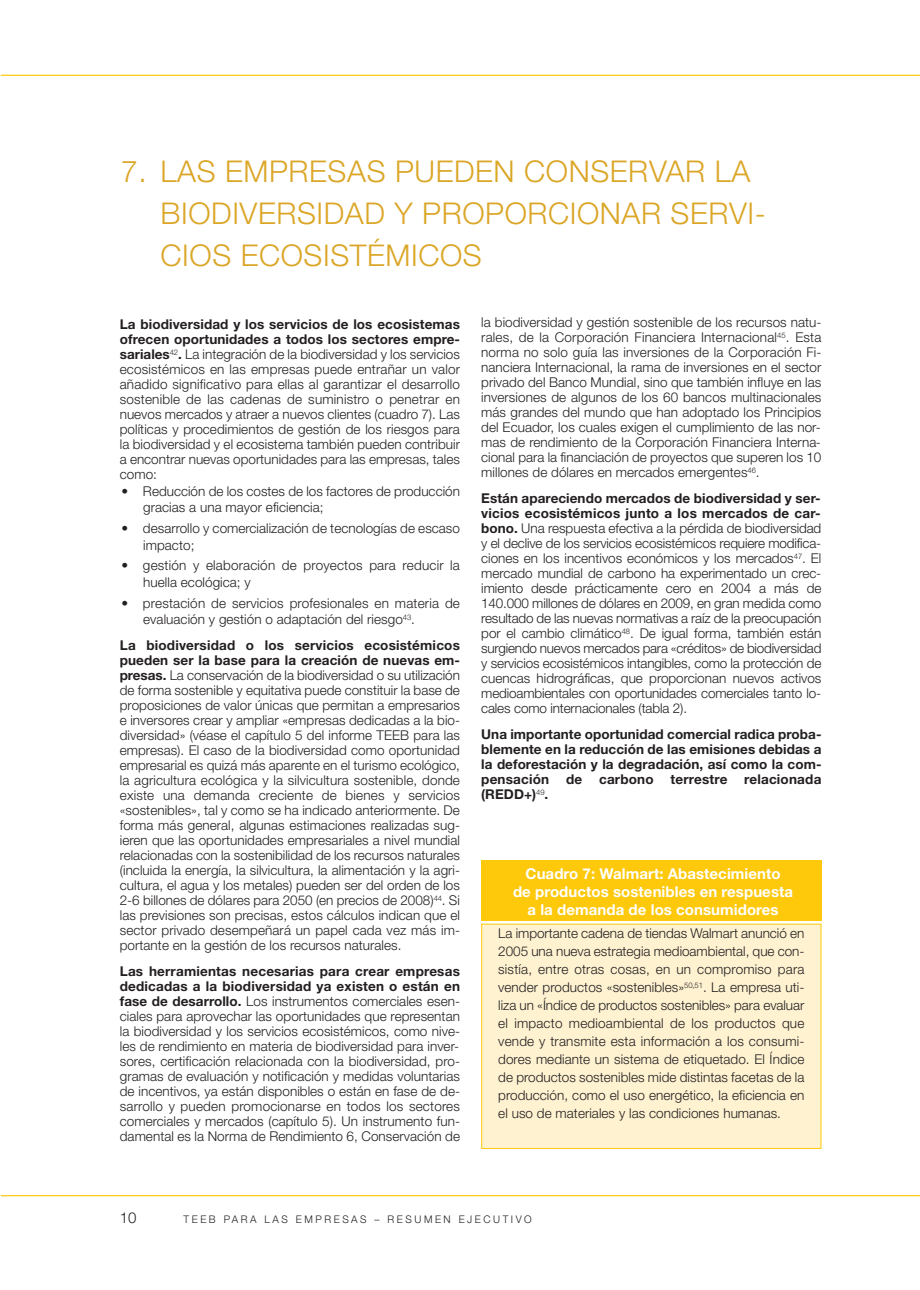
<style>
.page{position:relative;width:920px;height:1290px;background:#fff}
.page>*{position:absolute;margin:0;border:0;box-sizing:border-box;transform-origin:0 0}
.t1{font:300 30px/42px "Helvetica Neue";letter-spacing:.02em;color:#dba626}
.t2{font:700 15px/18px "Helvetica Neue";letter-spacing:.005em;color:#fff;text-align:center}
.t3{font:300 15px "Helvetica Neue";color:#231f20}
.t4{font:300 13.5px/15px "Helvetica Neue";letter-spacing:.005em;color:#231f20;text-align:justify}
.t5{font:700 13.5px/15px "Helvetica Neue";letter-spacing:.015em;color:#231f20;text-align:justify}
.t6{font:300 10.5px "Helvetica Neue";letter-spacing:.25em;color:#231f20}
.s1{font-weight:700}
</style>
<div class="page">
<hr style="left:1px;top:75px;width:919px;height:1px;background:#fec80b">
<hr style="left:1px;top:1195px;width:919px;height:1px;background:#fec80b">
<div style="left:482px;top:924px;width:338px;height:224px;background:#fef2d1"></div>
<div style="left:481px;top:924px;width:340px;height:225px;border:1px solid #fec80b"></div>
<div style="left:481px;top:860px;width:340px;height:61px;background:#fec80b"></div>
<h1 class="t1" style="left:161px;top:153px;width:607px;text-indent:-39px">7. LAS EMPRESAS PUEDEN CONSERVAR LA<br>BIODIVERSIDAD Y PROPORCIONAR SERVI-<br>CIOS ECOSISTÉMICOS</h1>
<p class="t4" style="left:120px;top:318px;width:342px"><span class="s1">La biodiversidad y los servicios de los ecosistemas ofrecen oportunidades a todos los sectores empre&shy;sariales</span><sup>42</sup><span class="s1">.</span> La integración de la biodiversidad y los servicios ecosistémicos en las empresas puede entrañar un valor añadido significativo para ellas al garantizar el desarrollo sostenible de las cadenas de suministro o penetrar en nuevos mercados y atraer a nuevos clientes (cuadro 7). Las políticas y procedimientos de gestión de los riesgos para la biodiversidad y el ecosistema también pueden contribuir a encontrar nuevas oportunidades para las empresas, tales como:</p>
<p class="t4" style="left:143px;top:484px;width:318px;line-height:16.5px;text-indent:-22px">• Reducción de los costes de los factores de producción gracias a una mayor eficiencia;</p>
<p class="t4" style="left:143px;top:521px;width:318px;line-height:16.5px;text-indent:-22px">• desarrollo y comercialización de tecnologías de escaso impacto;</p>
<p class="t4" style="left:143px;top:559px;width:318px;line-height:16.5px;text-indent:-22px">• gestión y elaboración de proyectos para reducir la huella ecológica; y</p>
<p class="t4" style="left:143px;top:596px;width:318px;line-height:16.5px;text-indent:-22px">• prestación de servicios profesionales en materia de evaluación y gestión o adaptación del riesgo<sup>43</sup>.</p>
<p class="t4" style="left:120px;top:639px;width:342px"><span class="s1">La biodiversidad o los servicios ecosistémicos pueden ser la base para la creación de nuevas em&shy;presas.</span> La conservación de la biodiversidad o su utilización de forma sostenible y equitativa puede constituir la base de proposiciones de valor únicas que permitan a empresarios e inversores crear y ampliar «empresas dedicadas a la bio&shy;diversidad» (véase el capítulo 5 del informe TEEB para las empresas). El caso de la biodiversidad como oportunidad empresarial es quizá más aparente en el turismo ecológico, la agricultura ecológica y la silvicultura sostenible, donde existe una demanda creciente de bienes y servicios «sostenibles», tal y como se ha indicado anteriormente. De forma más general, algunas estimaciones realizadas sug&shy;ieren que las oportunidades empresariales a nivel mundial relacionadas con la sostenibilidad de los recursos naturales (incluida la energía, la silvicultura, la alimentación y la agri&shy;cultura, el agua y los metales) pueden ser del orden de los 2-6 billones de dólares para 2050 (en precios de 2008)<sup>44</sup>. Si las previsiones son precisas, estos cálculos indican que el sector privado desempeñará un papel cada vez más im&shy;portante en la gestión de los recursos naturales.</p>
<p class="t4" style="left:120px;top:964px;width:342px"><span class="s1">Las herramientas necesarias para crear empresas dedicadas a la biodiversidad ya existen o están en fase de desarrollo.</span> Los instrumentos comerciales esen&shy;ciales para aprovechar las oportunidades que representan la biodiversidad y los servicios ecosistémicos, como nive&shy;les de rendimiento en materia de biodiversidad para inver&shy;sores, certificación relacionada con la biodiversidad, pro&shy;gramas de evaluación y notificación y medidas voluntarias de incentivos, ya están disponibles o están en fase de de&shy;sarrollo y pueden promocionarse en todos los sectores comerciales y mercados (capítulo 5). Un instrumento fun&shy;damental es la Norma de Rendimiento 6, Conservación de</p>
<p class="t4" style="left:481px;top:316px;width:342px">la biodiversidad y gestión sostenible de los recursos natu&shy;rales, de la Corporación Financiera Internacional<sup>45</sup>. Esta norma no solo guía las inversiones de la Corporación Fi&shy;nanciera Internacional, la rama de inversiones en el sector privado del Banco Mundial, sino que también influye en las inversiones de algunos de los 60 bancos multinacionales más grandes del mundo que han adoptado los Principios del Ecuador, los cuales exigen el cumplimiento de las nor&shy;mas de rendimiento de la Corporación Financiera Interna&shy;cional para la financiación de proyectos que superen los 10 millones de dólares en mercados emergentes<sup>46</sup>.</p>
<p class="t4" style="left:481px;top:492px;width:342px"><span class="s1">Están apareciendo mercados de biodiversidad y ser&shy;vicios ecosistémicos junto a los mercados de car&shy;bono.</span> Una respuesta efectiva a la pérdida de biodiversidad y el declive de los servicios ecosistémicos requiere modifica&shy;ciones en los incentivos económicos y los mercados<sup>47</sup>. El mercado mundial de carbono ha experimentado un crec&shy;imiento desde prácticamente cero en 2004 a más de 140.000 millones de dólares en 2009, en gran medida como resultado de las nuevas normativas a raíz de la preocupación por el cambio climático<sup>48</sup>. De igual forma, también están surgiendo nuevos mercados para «créditos» de biodiversidad y servicios ecosistémicos intangibles, como la protección de cuencas hidrográficas, que proporcionan nuevos activos medioambientales con oportunidades comerciales tanto lo&shy;cales como internacionales (tabla 2).</p>
<p class="t5" style="left:481px;top:728px;width:342px">Una importante oportunidad comercial radica proba&shy;blemente en la reducción de las emisiones debidas a la deforestación y la degradación, así como la com&shy;pensación de carbono terrestre relacionada (REDD+)<sup>49</sup>.</p>
<p class="t2" style="left:513px;top:866px;width:281px">Cuadro 7: Walmart: Abastecimiento<br>de productos sostenibles en respuesta a la demanda de los consumidores</p>
<p class="t4" style="left:498px;top:925px;width:308px;line-height:18px">La importante cadena de tiendas Walmart anunció en 2005 una nueva estrategia medioambiental, que con&shy;sistía, entre otras cosas, en un compromiso para vender productos «sostenibles»<sup>50,51</sup>. La empresa uti&shy;liza un «Índice de productos sostenibles» para evaluar el impacto medioambiental de los productos que vende y transmite esta información a los consumi&shy;dores mediante un sistema de etiquetado. El Índice de productos sostenibles mide distintas facetas de la producción, como el uso energético, la eficiencia en el uso de materiales y las condiciones humanas.</p>
<p class="t3" style="left:120px;top:1213px;width:18px">10</p>
<p class="t6" style="left:184px;top:1216px;width:350px">TEEB PARA LAS EMPRESAS – RESUMEN EJECUTIVO</p>
</div>
